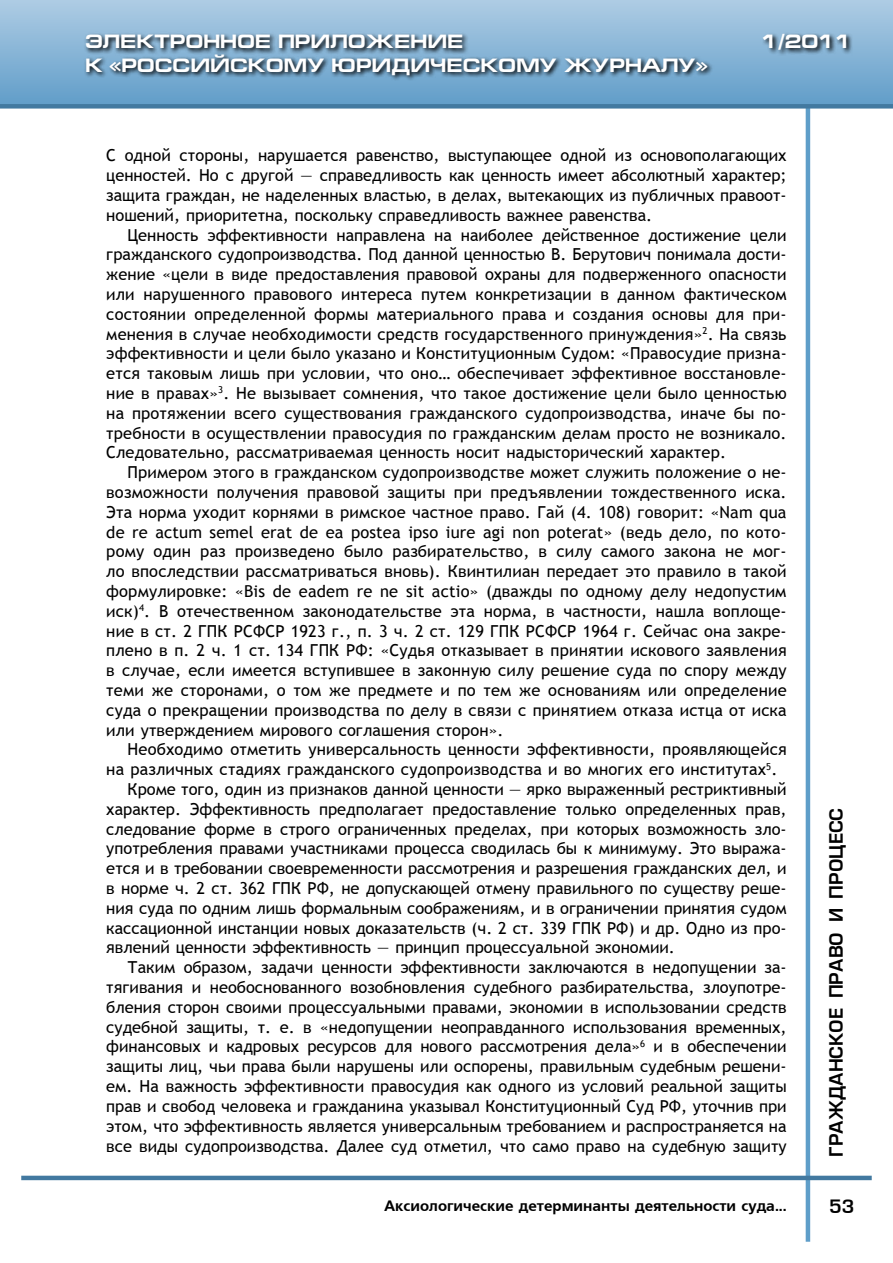
<style>
.page{position:relative;width:893px;height:1263px;background:#fff}
.page>*{position:absolute;margin:0;border:0;box-sizing:border-box;transform-origin:0 0}
.t1{font:700 19.5px "Europe Ext";color:#fff}
.t2{font:18px "Europe Demi Normal";color:#000}
.t3{font:16.5px/19.8px "Trebuchet MS";color:#000;text-align:justify}
.t4{font:15px "Free Set Bold Cyrillic";color:#000}
</style>
<div class="page">
<hr style="left:806px;top:91px;width:4px;height:1151px;background:#5f9ec9">
<hr style="left:21px;top:1176px;width:851px;height:4px;background:#4279a0">
<div style="left:0;top:0;width:893px;height:106px;background:linear-gradient(to bottom,#aecce4,#619dc9)"></div>
<div style="left:0;top:104px;width:893px;height:5px;background:#4279a0"></div>
<svg style="left:83px;top:31px;width:769px;height:50px;background:#6c91ad"></svg>
<p class="t1" style="left:85px;top:31px;width:380px">ЭЛЕКТРОННОЕ ПРИЛОЖЕНИЕ</p>
<p class="t1" style="left:761px;top:31px;width:92px">1/2011</p>
<p class="t1" style="left:85px;top:54px;width:624px">К «РОССИЙСКОМУ ЮРИДИЧЕСКОМУ ЖУРНАЛУ»</p>
<p class="t3" style="left:106px;top:145px;width:682px">С одной стороны, нарушается равенство, выступающее одной из основополагающих ценностей. Но с другой — справедливость как ценность имеет абсолютный характер; защита граждан, не наделенных властью, в делах, вытекающих из публичных правоот&shy;ношений, приоритетна, поскольку справедливость важнее равенства.</p>
<p class="t3" style="left:106px;top:225px;width:682px;text-indent:21px">Ценность эффективности направлена на наиболее действенное достижение цели гражданского судопроизводства. Под данной ценностью В. Берутович понимала дости&shy;жение «цели в виде предоставления правовой охраны для подверженного опасности или нарушенного правового интереса путем конкретизации в данном фактическом состоянии определенной формы материального права и создания основы для при&shy;менения в случае необходимости средств государственного принуждения»<sup>2</sup>. На связь эффективности и цели было указано и Конституционным Судом: «Правосудие призна&shy;ется таковым лишь при условии, что оно… обеспечивает эффективное восстановле&shy;ние в правах»<sup>3</sup>. Не вызывает сомнения, что такое достижение цели было ценностью на протяжении всего существования гражданского судопроизводства, иначе бы по&shy;требности в осуществлении правосудия по гражданским делам просто не возникало.<br>Следовательно, рассматриваемая ценность носит надысторический характер.</p>
<p class="t3" style="left:106px;top:463px;width:682px;text-indent:21px">Примером этого в гражданском судопроизводстве может служить положение о не&shy;возможности получения правовой защиты при предъявлении тождественного иска.<br>Эта норма уходит корнями в римское частное право. Гай (4. 108) говорит: «Nam qua de re actum semel erat de ea postea ipso iure agi non poterat» (ведь дело, по кото&shy;рому один раз произведено было разбирательство, в силу самого закона не мог&shy;ло впоследствии рассматриваться вновь). Квинтилиан передает это правило в такой формулировке: «Bis de eadem re ne sit actio» (дважды по одному делу недопустим иск)<sup>4</sup>. В отечественном законодательстве эта норма, в частности, нашла воплоще&shy;ние в ст. 2 ГПК РСФСР 1923 г., п. 3 ч. 2 ст. 129 ГПК РСФСР 1964 г. Сейчас она закре&shy;плено в п. 2 ч. 1 ст. 134 ГПК РФ: «Судья отказывает в принятии искового заявления в случае, если имеется вступившее в законную силу решение суда по спору между теми же сторонами, о том же предмете и по тем же основаниям или определение суда о прекращении производства по делу в связи с принятием отказа истца от иска или утверждением мирового соглашения сторон».</p>
<p class="t3" style="left:128px;top:740px;width:661px">Необходимо отметить универсальность ценности эффективности, проявляющейся</p>
<p class="t3" style="left:106px;top:760px;width:673px">на различных стадиях гражданского судопроизводства и во многих его институтах<sup>5</sup>.</p>
<p class="t3" style="left:128px;top:779px;width:661px">Кроме того, один из признаков данной ценности — ярко выраженный рестриктивный</p>
<p class="t3" style="left:106px;top:799px;width:682px">характер. Эффективность предполагает предоставление только определенных прав,</p>
<p class="t3" style="left:106px;top:819px;width:682px">следование форме в строго ограниченных пределах, при которых возможность зло-</p>
<p class="t3" style="left:106px;top:839px;width:682px">употребления правами участниками процесса сводилась бы к минимуму. Это выража-</p>
<p class="t3" style="left:106px;top:859px;width:682px">ется и в требовании своевременности рассмотрения и разрешения гражданских дел, и</p>
<p class="t3" style="left:106px;top:878px;width:682px">в норме ч. 2 ст. 362 ГПК РФ, не допускающей отмену правильного по существу реше-</p>
<p class="t3" style="left:106px;top:898px;width:682px">ния суда по одним лишь формальным соображениям, и в ограничении принятия судом</p>
<p class="t3" style="left:106px;top:918px;width:682px">кассационной инстанции новых доказательств (ч. 2 ст. 339 ГПК РФ) и др. Одно из про-</p>
<p class="t3" style="left:106px;top:938px;width:570px">явлений ценности эффективность — принцип процессуальной экономии.</p>
<p class="t3" style="left:128px;top:958px;width:661px">Таким образом, задачи ценности эффективности заключаются в недопущении за-</p>
<p class="t3" style="left:106px;top:977px;width:682px">тягивания и необоснованного возобновления судебного разбирательства, злоупотре-</p>
<p class="t3" style="left:106px;top:997px;width:682px">бления сторон своими процессуальными правами, экономии в использовании средств</p>
<p class="t3" style="left:106px;top:1017px;width:682px">судебной защиты, т. е. в «недопущении неоправданного использования временных,</p>
<p class="t3" style="left:106px;top:1037px;width:682px">финансовых и кадровых ресурсов для нового рассмотрения дела»<sup>6</sup> и в обеспечении</p>
<p class="t3" style="left:106px;top:1057px;width:682px">защиты лиц, чьи права были нарушены или оспорены, правильным судебным решени-</p>
<p class="t3" style="left:106px;top:1076px;width:682px">ем. На важность эффективности правосудия как одного из условий реальной защиты</p>
<p class="t3" style="left:106px;top:1096px;width:682px">прав и свобод человека и гражданина указывал Конституционный Суд РФ, уточнив при</p>
<p class="t3" style="left:106px;top:1116px;width:682px">этом, что эффективность является универсальным требованием и распространяется на</p>
<p class="t3" style="left:106px;top:1136px;width:682px">все виды судопроизводства. Далее суд отметил, что само право на судебную защиту</p>
<p class="t4" style="left:384px;top:1197px;width:404px">Аксиологические детерминанты деятельности суда...</p>
<p class="t2" style="left:826px;top:1157px;width:350px;rotate:-90deg">гражданское право и процесс</p>
<p class="t2" style="left:829px;top:1196px;width:27px">53</p>
</div>
